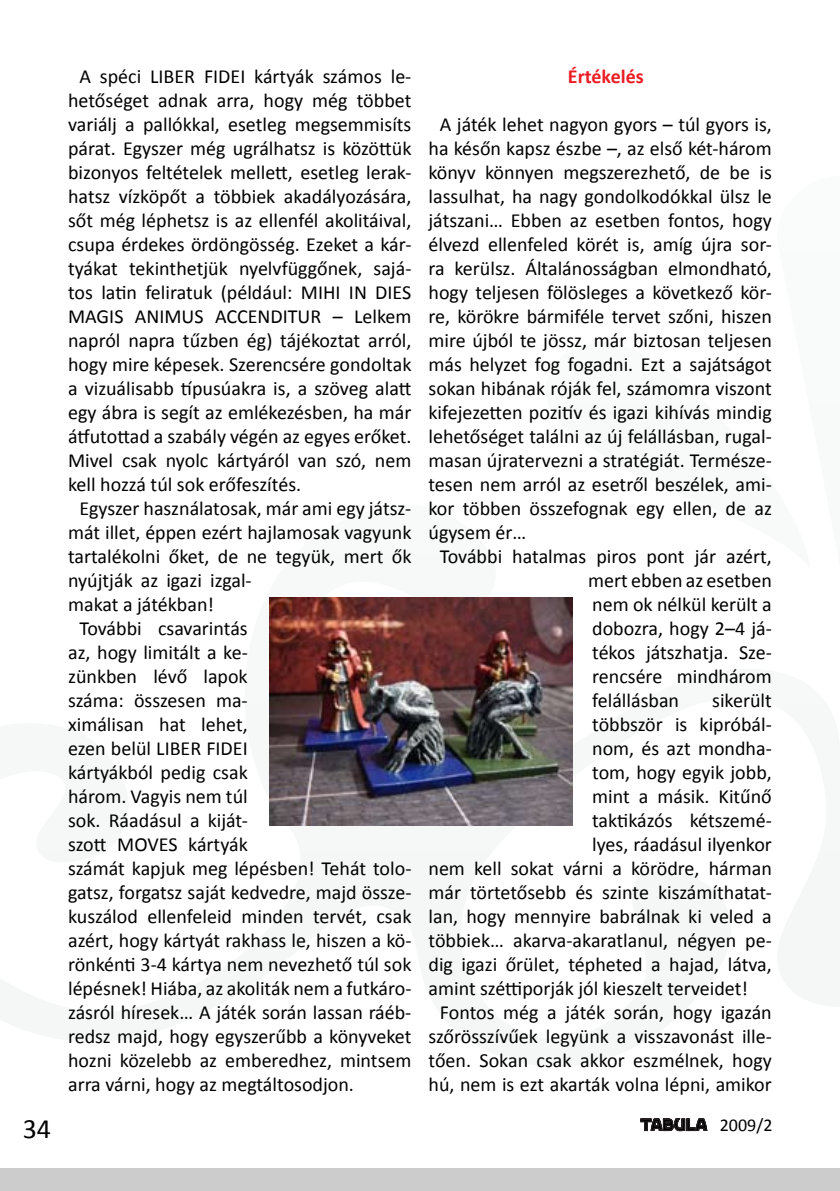
<style>
.page{position:relative;width:840px;height:1191px;background:#fff}
.page>*{position:absolute;margin:0;border:0;box-sizing:border-box;transform-origin:0 0}
.t1{font:28px "Calibri";color:#000}
.t2{font:20px "Calibri";color:#000}
.t3{font:700 20px "Calibri";color:#ec1c24}
.t4{font:18px "Calibri";color:#000}
</style>
<div class="page">
<div style="left:0;top:1168px;width:839px;height:23px;background:#ccc"></div>
<img style="left:269px;top:597px;width:303px;height:228px">
<svg style="left:640px;top:1118px;width:66px;height:13px"></svg>
<p class="t2" style="left:79px;top:64px;width:333px">A spéci LIBER FIDEI kártyák számos le-</p>
<p class="t2" style="left:68px;top:88px;width:344px">hetőséget adnak arra, hogy még többet</p>
<p class="t2" style="left:68px;top:112px;width:344px">variálj a pallókkal, esetleg megsemmisíts</p>
<p class="t2" style="left:68px;top:136px;width:344px">párat. Egyszer még ugrálhatsz is közöttük</p>
<p class="t2" style="left:68px;top:160px;width:344px">bizonyos feltételek mellett, esetleg lerak-</p>
<p class="t2" style="left:68px;top:184px;width:344px">hatsz vízköpőt a többiek akadályozására,</p>
<p class="t2" style="left:68px;top:208px;width:344px">sőt még léphetsz is az ellenfél akolitáival,</p>
<p class="t2" style="left:68px;top:232px;width:344px">csupa érdekes ördöngösség. Ezeket a kár-</p>
<p class="t2" style="left:68px;top:256px;width:344px">tyákat tekinthetjük nyelvfüggőnek, sajá-</p>
<p class="t2" style="left:68px;top:280px;width:344px">tos latin feliratuk (például: MIHI IN DIES</p>
<p class="t2" style="left:68px;top:304px;width:345px">MAGIS ANIMUS ACCENDITUR – Lelkem</p>
<p class="t2" style="left:68px;top:328px;width:345px">napról napra tűzben ég) tájékoztat arról,</p>
<p class="t2" style="left:68px;top:352px;width:345px">hogy mire képesek. Szerencsére gondoltak</p>
<p class="t2" style="left:68px;top:376px;width:344px">a vizuálisabb típusúakra is, a szöveg alatt</p>
<p class="t2" style="left:68px;top:400px;width:345px">egy ábra is segít az emlékezésben, ha már</p>
<p class="t2" style="left:68px;top:424px;width:344px">átfutottad a szabály végén az egyes erőket.</p>
<p class="t2" style="left:68px;top:448px;width:344px">Mivel csak nyolc kártyáról van szó, nem</p>
<p class="t2" style="left:68px;top:472px;width:234px">kell hozzá túl sok erőfeszítés.</p>
<p class="t2" style="left:79px;top:496px;width:333px">Egyszer használatosak, már ami egy játsz-</p>
<p class="t2" style="left:68px;top:520px;width:344px">mát illet, éppen ezért hajlamosak vagyunk</p>
<p class="t2" style="left:68px;top:544px;width:344px">tartalékolni őket, de ne tegyük, mert ők</p>
<p class="t2" style="left:68px;top:568px;width:185px">nyújtják az igazi izgal-</p>
<p class="t2" style="left:68px;top:592px;width:147px">makat a játékban!</p>
<p class="t2" style="left:79px;top:616px;width:170px">További csavarintás</p>
<p class="t2" style="left:68px;top:640px;width:181px">az, hogy limitált a ke-</p>
<p class="t2" style="left:68px;top:664px;width:181px">zünkben lévő lapok</p>
<p class="t2" style="left:68px;top:688px;width:181px">száma: összesen ma-</p>
<p class="t2" style="left:68px;top:712px;width:181px">ximálisan hat lehet,</p>
<p class="t2" style="left:68px;top:736px;width:181px">ezen belül LIBER FIDEI</p>
<p class="t2" style="left:68px;top:760px;width:181px">kártyákból pedig csak</p>
<p class="t2" style="left:68px;top:784px;width:181px">három. Vagyis nem túl</p>
<p class="t2" style="left:68px;top:808px;width:181px">sok. Ráadásul a kiját-</p>
<p class="t2" style="left:68px;top:832px;width:181px">szott MOVES kártyák</p>
<p class="t2" style="left:68px;top:856px;width:344px">számát kapjuk meg lépésben! Tehát tolo-</p>
<p class="t2" style="left:68px;top:880px;width:344px">gatsz, forgatsz saját kedvedre, majd össze-</p>
<p class="t2" style="left:68px;top:904px;width:345px">kuszálod ellenfeleid minden tervét, csak</p>
<p class="t2" style="left:68px;top:928px;width:344px">azért, hogy kártyát rakhass le, hiszen a kö-</p>
<p class="t2" style="left:68px;top:952px;width:344px">rönkénti 3-4 kártya nem nevezhető túl sok</p>
<p class="t2" style="left:68px;top:976px;width:344px">lépésnek! Hiába, az akoliták nem a futkáro-</p>
<p class="t2" style="left:68px;top:1000px;width:344px">zásról híresek… A játék során lassan ráéb-</p>
<p class="t2" style="left:68px;top:1024px;width:344px">redsz majd, hogy egyszerűbb a könyveket</p>
<p class="t2" style="left:68px;top:1048px;width:344px">hozni közelebb az emberedhez, mintsem</p>
<p class="t2" style="left:68px;top:1072px;width:287px">arra várni, hogy az megtáltosodjon.</p>
<p class="t3" style="left:567px;top:64px;width:77px">Értékelés</p>
<p class="t2" style="left:439px;top:112px;width:333px">A játék lehet nagyon gyors – túl gyors is,</p>
<p class="t2" style="left:428px;top:136px;width:344px">ha későn kapsz észbe –, az első két-három</p>
<p class="t2" style="left:428px;top:160px;width:344px">könyv könnyen megszerezhető, de be is</p>
<p class="t2" style="left:428px;top:184px;width:344px">lassulhat, ha nagy gondolkodókkal ülsz le</p>
<p class="t2" style="left:428px;top:208px;width:344px">játszani… Ebben az esetben fontos, hogy</p>
<p class="t2" style="left:428px;top:232px;width:344px">élvezd ellenfeled körét is, amíg újra sor-</p>
<p class="t2" style="left:428px;top:256px;width:344px">ra kerülsz. Általánosságban elmondható,</p>
<p class="t2" style="left:428px;top:280px;width:344px">hogy teljesen fölösleges a következő kör-</p>
<p class="t2" style="left:428px;top:304px;width:344px">re, körökre bármiféle tervet szőni, hiszen</p>
<p class="t2" style="left:428px;top:328px;width:344px">mire újból te jössz, már biztosan teljesen</p>
<p class="t2" style="left:428px;top:352px;width:344px">más helyzet fog fogadni. Ezt a sajátságot</p>
<p class="t2" style="left:428px;top:376px;width:344px">sokan hibának róják fel, számomra viszont</p>
<p class="t2" style="left:428px;top:400px;width:344px">kifejezetten pozitív és igazi kihívás mindig</p>
<p class="t2" style="left:428px;top:424px;width:344px">lehetőséget találni az új felállásban, rugal-</p>
<p class="t2" style="left:428px;top:448px;width:344px">masan újratervezni a stratégiát. Természe-</p>
<p class="t2" style="left:428px;top:472px;width:344px">tesen nem arról az esetről beszélek, ami-</p>
<p class="t2" style="left:428px;top:496px;width:345px">kor többen összefognak egy ellen, de az</p>
<p class="t2" style="left:428px;top:520px;width:99px">úgysem ér…</p>
<p class="t2" style="left:439px;top:544px;width:333px">További hatalmas piros pont jár azért,</p>
<p class="t2" style="left:588px;top:568px;width:185px">mert ebben az esetben</p>
<p class="t2" style="left:592px;top:592px;width:181px">nem ok nélkül került a</p>
<p class="t2" style="left:592px;top:616px;width:181px">dobozra, hogy 2–4 já-</p>
<p class="t2" style="left:592px;top:640px;width:181px">tékos játszhatja. Sze-</p>
<p class="t2" style="left:592px;top:664px;width:181px">rencsére mindhárom</p>
<p class="t2" style="left:592px;top:688px;width:88px">felállásban</p>
<p class="t2" style="left:711px;top:688px;width:61px">sikerült</p>
<p class="t2" style="left:592px;top:712px;width:181px">többször is kipróbál-</p>
<p class="t2" style="left:592px;top:736px;width:181px">nom, és azt mondha-</p>
<p class="t2" style="left:592px;top:760px;width:181px">tom, hogy egyik jobb,</p>
<p class="t2" style="left:592px;top:784px;width:181px">mint a másik. Kitűnő</p>
<p class="t2" style="left:592px;top:808px;width:181px">taktikázós kétszemé-</p>
<p class="t2" style="left:592px;top:832px;width:181px">lyes, ráadásul ilyenkor</p>
<p class="t2" style="left:428px;top:856px;width:344px">nem kell sokat várni a körödre, hárman</p>
<p class="t2" style="left:428px;top:880px;width:344px">már törtetősebb és szinte kiszámíthatat-</p>
<p class="t2" style="left:428px;top:904px;width:344px">lan, hogy mennyire babrálnak ki veled a</p>
<p class="t2" style="left:428px;top:928px;width:345px">többiek… akarva-akaratlanul, négyen pe-</p>
<p class="t2" style="left:428px;top:952px;width:344px">dig igazi őrület, tépheted a hajad, látva,</p>
<p class="t2" style="left:428px;top:976px;width:321px">amint széttiporják jól kieszelt terveidet!</p>
<p class="t2" style="left:439px;top:1000px;width:333px">Fontos még a játék során, hogy igazán</p>
<p class="t2" style="left:428px;top:1024px;width:344px">szőrösszívűek legyünk a visszavonást ille-</p>
<p class="t2" style="left:428px;top:1048px;width:344px">tően. Sokan csak akkor eszmélnek, hogy</p>
<p class="t2" style="left:428px;top:1072px;width:344px">hú, nem is ezt akarták volna lépni, amikor</p>
<h1 class="t1" style="left:23px;top:1111px;width:30px">34</h1>
<p class="t4" style="left:719px;top:1113px;width:54px">2009/2</p>
</div>
